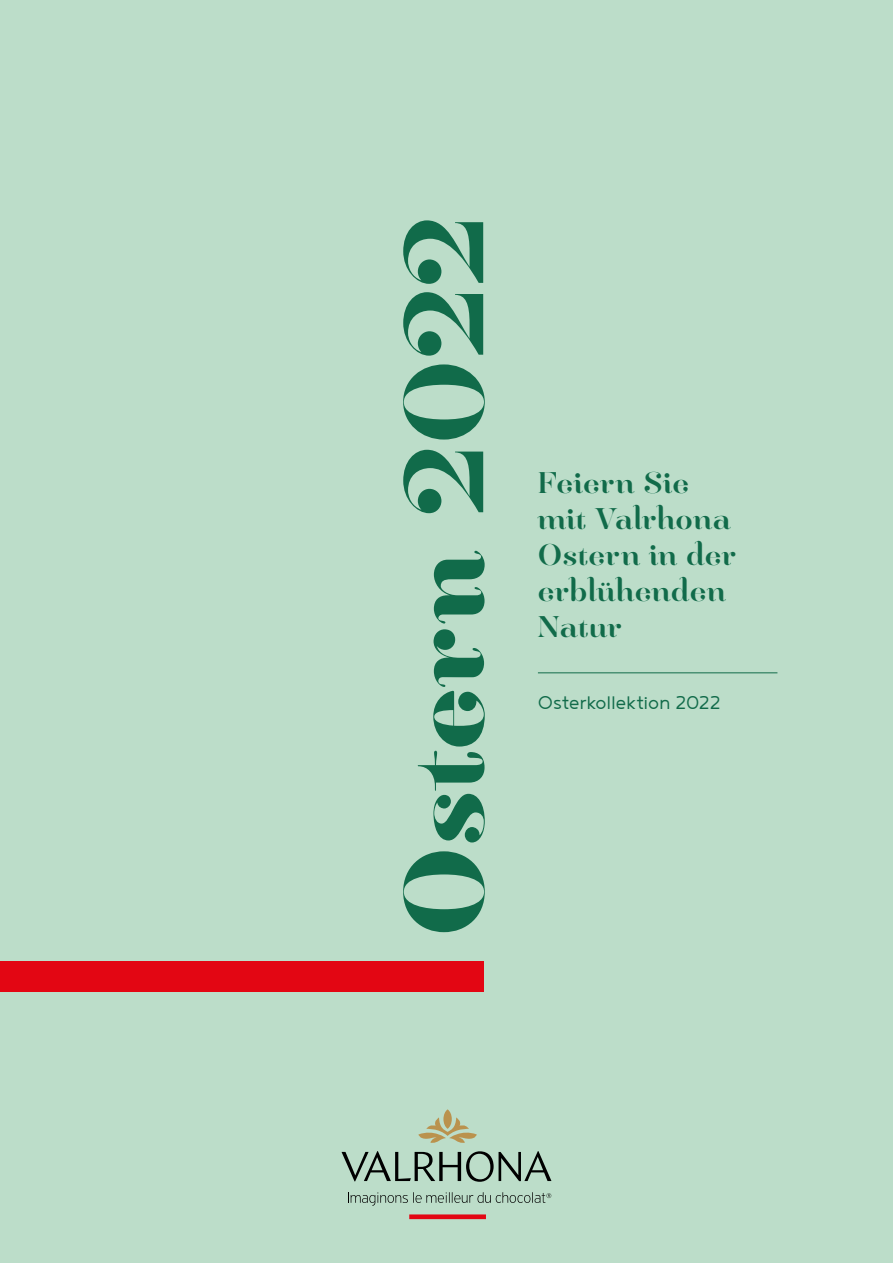
<style>
.page{position:relative;width:893px;height:1263px;background:#bcddc9}
.page>*{position:absolute;margin:0;border:0;box-sizing:border-box;transform-origin:0 0}
.t1{font:600 96px "Hera Big";letter-spacing:.015em;color:#116b4a}
.t2{font:25.5px/36px "Hera Big";letter-spacing:.025em;color:#116b4a}
.t3{font:300 22.5px "Noyh Geometric";letter-spacing:-.005em;color:#116b4a}
</style>
<div class="page">
<div style="left:0;top:961px;width:483px;height:30px;background:#e30613"></div>
<hr style="left:538px;top:672px;width:239px;height:1px;background:#116b4a">
<div style="left:409px;top:1214px;width:77px;height:5px;background:#e30613"></div>
<svg style="left:348px;top:1192px;width:203px;height:14px"></svg>
<svg style="left:342px;top:1151px;width:209px;height:31px"></svg>
<svg style="left:418px;top:1117px;width:59px;height:26px"></svg>
<svg style="left:443px;top:1109px;width:9px;height:20px"></svg>
<h1 class="t1" style="left:369px;top:938px;width:722px;rotate:-90deg">Ostern 2022</h1>
<p class="t2" style="left:538px;top:465px;width:200px">Feiern Sie mit Valrhona<br>Ostern in der erblühenden<br>Natur</p>
<p class="t3" style="left:538px;top:690px;width:184px">Osterkollektion 2022</p>
</div>
